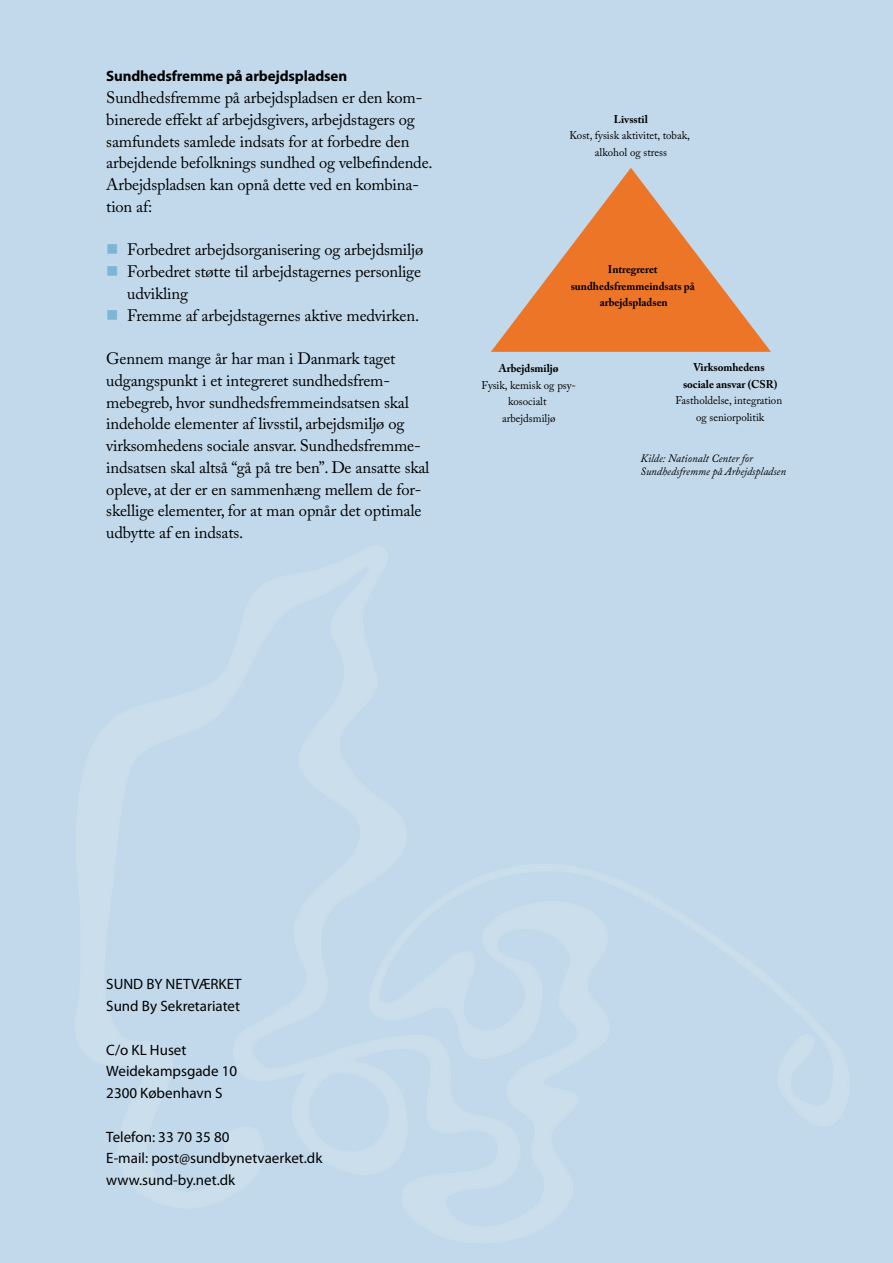
<style>
.page{position:relative;width:893px;height:1263px;background:#c2d9eb}
.page>*{position:absolute;margin:0;border:0;box-sizing:border-box;transform-origin:0 0}
.t1{font:16.5px/21.8px "Adobe Caslon Pro";letter-spacing:-.01em;color:#000}
.t2{font:15px/21.8px "Myriad Pro";color:#000}
.t3{font:700 15px "Myriad Pro";letter-spacing:-.01em;color:#000}
.t4{font:11.25px/16.5px "Adobe Caslon Pro";color:#000;text-align:center}
.t5{font:700 11.25px/16.5px "Adobe Caslon Pro";color:#000;text-align:center}
.t6{font:italic 11.25px/13px "Adobe Caslon Pro";color:#000}
.s1{color:#7db5d7}
</style>
<div class="page">
<svg style="left:491px;top:168px;width:280px;height:184px"></svg>
<p class="t3" style="left:106px;top:68px;width:242px">Sundhedsfremme på arbejdspladsen</p>
<p class="t1" style="left:106px;top:86px;width:328px">Sundhedsfremme på arbejdspladsen er den kom&shy;binerede effekt af arbejdsgivers, arbejdstagers og samfundets samlede indsats for at forbedre den arbejdende befolknings sundhed og velbefindende.<br>Arbejdspladsen kan opnå dette ved en kombina&shy;tion af:</p>
<p class="t1" style="left:106px;top:239px;width:319px"><span class="s1">■</span> Forbedret arbejdsorganisering og arbejdsmiljø</p>
<p class="t1" style="left:127px;top:260px;width:295px;text-indent:-21px"><span class="s1">■</span> Forbedret støtte til arbejdstagernes personlige udvikling</p>
<p class="t1" style="left:106px;top:304px;width:314px"><span class="s1">■</span> Fremme af arbejdstagernes aktive medvirken.</p>
<p class="t1" style="left:106px;top:347px;width:325px">Gennem mange år har man i Danmark taget udgangspunkt i et integreret sundhedsfrem&shy;mebegreb, hvor sundhedsfremmeindsatsen skal indeholde elementer af livsstil, arbejdsmiljø og virksomhedens sociale ansvar. Sundhedsfremme&shy;indsatsen skal altså “gå på tre ben”. De ansatte skal opleve, at der er en sammenhæng mellem de for&shy;skellige elementer, for at man opnår det optimale udbytte af en indsats.</p>
<p class="t5" style="left:614px;top:111px;width:35px">Livsstil</p>
<p class="t4" style="left:569px;top:127px;width:122px">Kost, fysisk aktivitet, tobak, alkohol og stress</p>
<p class="t5" style="left:571px;top:261px;width:126px">Intregreret sundhedsfremmeindsats på arbejdspladsen</p>
<p class="t5" style="left:499px;top:360px;width:61px">Arbejdsmiljø</p>
<p class="t4" style="left:481px;top:376px;width:96px">Fysik, kemisk og psy&shy;kosocialt arbejdsmiljø</p>
<p class="t5" style="left:683px;top:359px;width:96px">Virksomhedens sociale ansvar (CSR)</p>
<p class="t4" style="left:675px;top:392px;width:108px">Fastholdelse, integration og seniorpolitik</p>
<p class="t6" style="left:640px;top:451px;width:147px">Kilde: Nationalt Center for<br>Sundhedsfremme på Arbejdspladsen</p>
<p class="t2" style="left:106px;top:973px;width:137px">SUND BY NETVÆRKET<br>Sund By Sekretariatet</p>
<p class="t2" style="left:106px;top:1038px;width:132px">C/o KL Huset<br>Weidekampsgade 10<br>2300 København S</p>
<p class="t2" style="left:106px;top:1125px;width:218px">Telefon: 33 70 35 80<br>E-mail: post@sundbynetvaerket.dk www.sund-by.net.dk</p>
</div>
